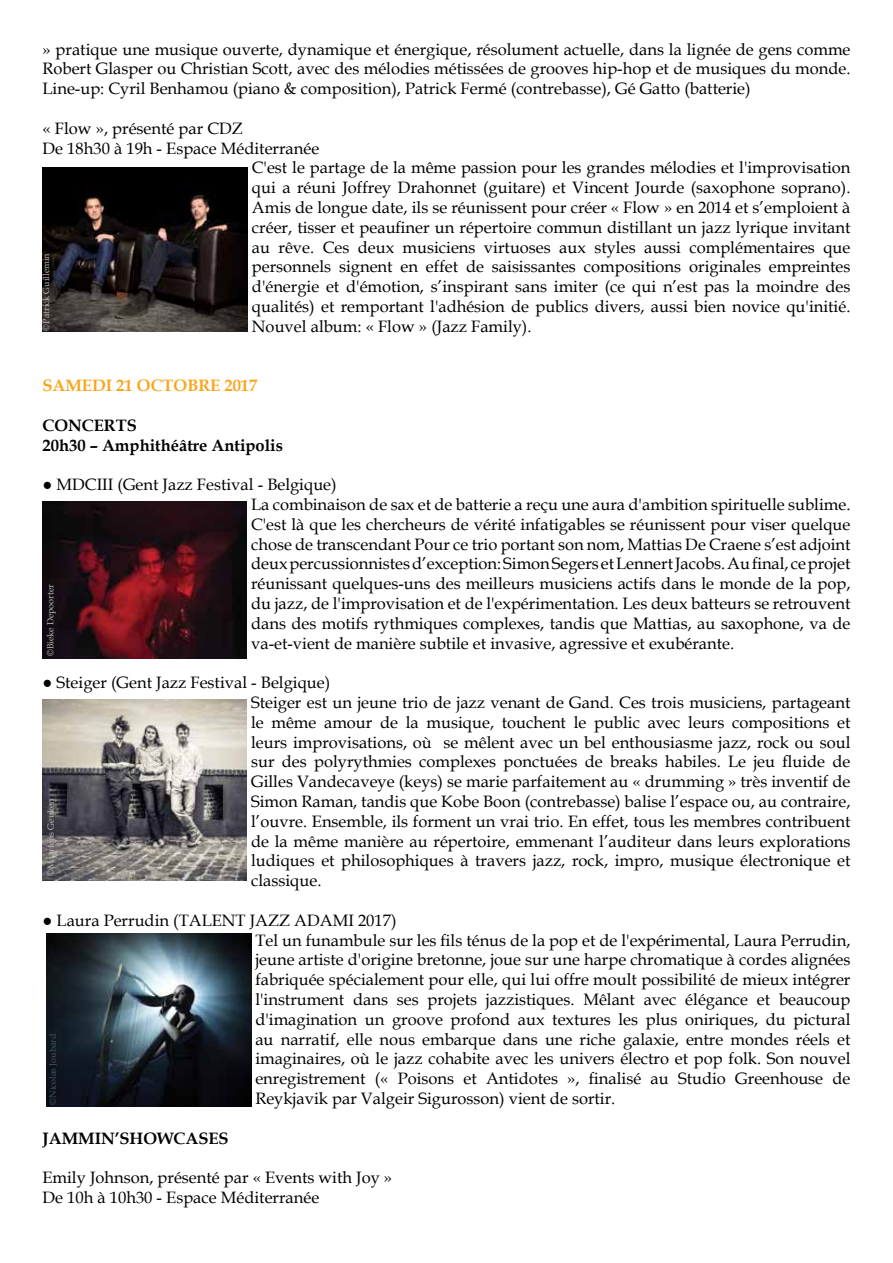
<style>
.page{position:relative;width:893px;height:1263px;background:#fff}
.page>*{position:absolute;margin:0;border:0;box-sizing:border-box;transform-origin:0 0}
.t1{font:16.5px/19.8px "Book Antiqua";color:#000}
.t2{font:700 16.5px/19.8px "Book Antiqua";color:#000}
.t3{font:700 16.5px "Book Antiqua";color:#f9a51c}
.t4{font:9px "Book Antiqua";color:#bcbab4}
.t5{font:9px "Book Antiqua";color:#3f5767}
</style>
<div class="page">
<img style="left:43px;top:168px;width:205px;height:164px">
<img style="left:43px;top:502px;width:204px;height:156px">
<img style="left:43px;top:699px;width:204px;height:181px">
<img style="left:47px;top:933px;width:204px;height:174px">
<p class="t1" style="left:43px;top:39px;width:809px;text-align:justify">» pratique une musique ouverte, dynamique et énergique, résolument actuelle, dans la lignée de gens comme Robert Glasper ou Christian Scott, avec des mélodies métissées de grooves hip-hop et de musiques du monde.<br>Line-up: Cyril Benhamou (piano &amp; composition), Patrick Fermé (contrebasse), Gé Gatto (batterie)</p>
<p class="t1" style="left:43px;top:118px;width:202px">« Flow », présenté par CDZ</p>
<p class="t1" style="left:43px;top:138px;width:278px">De 18h30 à 19h - Espace Méditerranée</p>
<p class="t1" style="left:252px;top:157px;width:600px">C'est le partage de la même passion pour les grandes mélodies et l'improvisation</p>
<p class="t1" style="left:252px;top:177px;width:600px">qui a réuni Joffrey Drahonnet (guitare) et Vincent Jourde (saxophone soprano).</p>
<p class="t1" style="left:252px;top:197px;width:600px">Amis de longue date, ils se réunissent pour créer « Flow » en 2014 et s’emploient à</p>
<p class="t1" style="left:252px;top:217px;width:600px">créer, tisser et peaufiner un répertoire commun distillant un jazz lyrique invitant</p>
<p class="t1" style="left:252px;top:237px;width:600px">au rêve. Ces deux musiciens virtuoses aux styles aussi complémentaires que</p>
<p class="t1" style="left:252px;top:256px;width:600px">personnels signent en effet de saisissantes compositions originales empreintes</p>
<p class="t1" style="left:252px;top:276px;width:600px">d'énergie et d'émotion, s’inspirant sans imiter (ce qui n’est pas la moindre des</p>
<p class="t1" style="left:252px;top:296px;width:600px">qualités) et remportant l'adhésion de publics divers, aussi bien novice qu'initié.</p>
<p class="t1" style="left:252px;top:316px;width:281px">Nouvel album: « Flow » (Jazz Family).</p>
<p class="t4" style="left:40px;top:331px;width:79px;rotate:-90deg">©Patrick Guillemin</p>
<p class="t3" style="left:43px;top:374px;width:216px">SAMEDI 21 OCTOBRE 2017</p>
<p class="t2" style="left:43px;top:415px;width:242px">CONCERTS<br>20h30 – Amphithéâtre Antipolis</p>
<p class="t1" style="left:251px;top:474px;width:601px;text-indent:-209px">● MDCIII (Gent Jazz Festival - Belgique)<br>La combinaison de sax et de batterie a reçu une aura d'ambition spirituelle sublime.<br>C'est là que les chercheurs de vérité infatigables se réunissent pour viser quelque chose de transcendant Pour ce trio portant son nom, Mattias De Craene s’est adjoint deux percussionnistes d’exception: Simon Segers et Lennert Jacobs. Au final, ce projet réunissant quelques-uns des meilleurs musiciens actifs dans le monde de la pop, du jazz, de l'improvisation et de l'expérimentation. Les deux batteurs se retrouvent dans des motifs rythmiques complexes, tandis que Mattias, au saxophone, va de va-et-vient de manière subtile et invasive, agressive et exubérante.</p>
<p class="t1" style="left:251px;top:672px;width:601px;text-indent:-209px">● Steiger (Gent Jazz Festival - Belgique)<br>Steiger est un jeune trio de jazz venant de Gand. Ces trois musiciens, partageant le même amour de la musique, touchent le public avec leurs compositions et leurs improvisations, où se mêlent avec un bel enthousiasme jazz, rock ou soul sur des polyrythmies complexes ponctuées de breaks habiles. Le jeu fluide de Gilles Vandecaveye (keys) se marie parfaitement au « drumming » très inventif de Simon Raman, tandis que Kobe Boon (contrebasse) balise l’espace ou, au contraire, l’ouvre. Ensemble, ils forment un vrai trio. En effet, tous les membres contribuent de la même manière au répertoire, emmenant l’auditeur dans leurs explorations ludiques et philosophiques à travers jazz, rock, impro, musique électronique et classique.</p>
<p class="t1" style="left:255px;top:910px;width:597px;text-indent:-213px">● Laura Perrudin (TALENT JAZZ ADAMI 2017)<br>Tel un funambule sur les fils ténus de la pop et de l'expérimental, Laura Perrudin, jeune artiste d'origine bretonne, joue sur une harpe chromatique à cordes alignées fabriquée spécialement pour elle, qui lui offre moult possibilité de mieux intégrer l'instrument dans ses projets jazzistiques. Mêlant avec élégance et beaucoup d'imagination un groove profond aux textures les plus oniriques, du pictural au narratif, elle nous embarque dans une riche galaxie, entre mondes réels et imaginaires, où le jazz cohabite avec les univers électro et pop folk. Son nouvel enregistrement (« Poisons et Antidotes », finalisé au Studio Greenhouse de Reykjavik par Valgeir Sigurosson) vient de sortir.</p>
<p class="t2" style="left:43px;top:1128px;width:188px">JAMMIN’SHOWCASES</p>
<p class="t1" style="left:43px;top:1167px;width:351px">Emily Johnson, présenté par « Events with Joy »<br>De 10h à 10h30 - Espace Méditerranée</p>
<p class="t4" style="left:44px;top:656px;width:73px;rotate:-90deg">©Bieke Depoorter</p>
<p class="t4" style="left:44px;top:876px;width:79px;rotate:-90deg">©Maartens Geuken</p>
<p class="t5" style="left:47px;top:1104px;width:72px;rotate:-90deg">©Nicolas Joubard</p>
</div>
